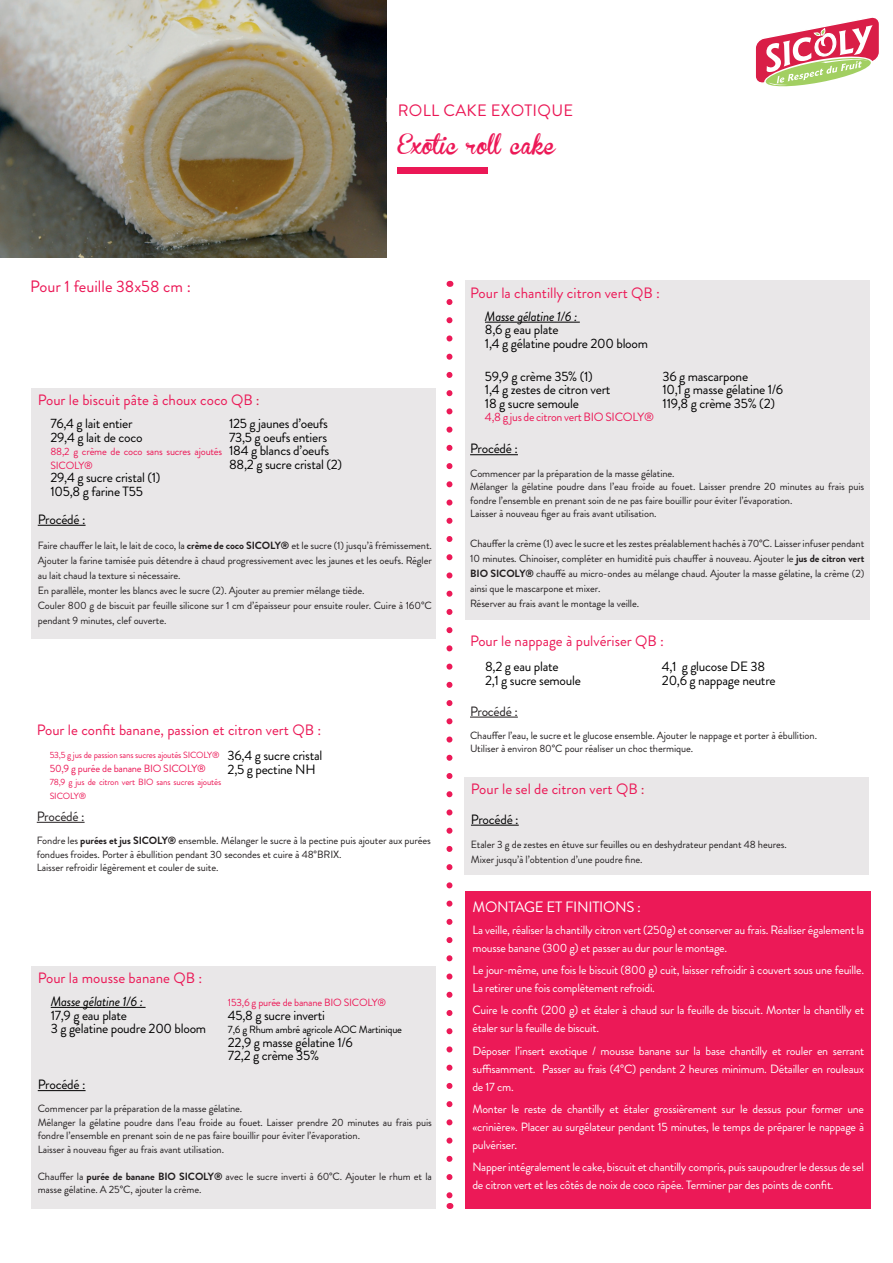
<style>
.page{position:relative;width:893px;height:1263px;background:#fff}
.page>*{position:absolute;margin:0;border:0;box-sizing:border-box;transform-origin:0 0}
.t1{font:19.5px "Brannboll Fet";color:#ec1957}
.t2{font:16.5px "Brandon Grotesque";color:#eb1856}
.t3{font:16.5px "Brandon Grotesque";letter-spacing:.02em;color:#eb1856}
.t4{font:15px "Brandon Grotesque";color:#eb1856}
.t5{font:15px "Brandon Grotesque";color:#ec1957}
.t6{font:15px "Brandon Grotesque";letter-spacing:-.02em;color:#fff}
.t7{font:13.5px/13.5px "Brandon Grotesque";letter-spacing:-.02em;color:#000}
.t8{font:italic 13.5px "Brandon Grotesque";letter-spacing:-.02em;color:#000}
.t9{font:13.5px "Brandon Grotesque";letter-spacing:-.02em;color:#231f20}
.t10{font:12px/18px "Brandon Grotesque";letter-spacing:-.02em;color:#fff}
.t11{font:12px "Brandon Grotesque";letter-spacing:-.02em;color:#ec1957}
.t12{font:10.5px/13.5px "Brandon Grotesque";letter-spacing:-.01em;color:#231f20}
.t13{font:10.5px/13.5px "Brandon Grotesque";letter-spacing:-.02em;color:#ec1957}
.t14{font:10.5px "Brandon Grotesque";letter-spacing:-.02em;color:#000}
.t15{font:9px/13.5px "Brandon Grotesque";letter-spacing:-.02em;color:#ec1957}
.s1{color:#d91e47}
.s2{font-weight:700}
</style>
<div class="page">
<img style="left:0;top:0;width:387px;height:258px">
<div style="left:398px;top:168px;width:90px;height:6px;background:#eb1856"></div>
<svg style="left:446px;top:302px;width:6px;height:895px"></svg>
<svg style="left:755px;top:17px;width:124px;height:70px"></svg>
<div style="left:465px;top:891px;width:406px;height:318px;background:#ec1957"></div>
<hr style="left:37px;top:822px;width:48px;height:1px;background:#231f20">
<hr style="left:470px;top:717px;width:48px;height:1px;background:#231f20">
<div style="left:31px;top:388px;width:405px;height:250px;background:#e9e7e8"></div>
<hr style="left:38px;top:525px;width:48px;height:1px;background:#000">
<div style="left:465px;top:777px;width:404px;height:97px;background:#e9e7e8"></div>
<hr style="left:471px;top:825px;width:48px;height:1px;background:#000">
<div style="left:465px;top:281px;width:404px;height:339px;background:#e9e7e8"></div>
<hr style="left:470px;top:454px;width:48px;height:1px;background:#000">
<hr style="left:485px;top:322px;width:95px;height:1px;background:#000">
<div style="left:31px;top:966px;width:405px;height:243px;background:#e9e7e8"></div>
<hr style="left:38px;top:1090px;width:48px;height:1px;background:#000">
<hr style="left:51px;top:1007px;width:95px;height:1px;background:#000">
<h2 class="t2" style="left:30px;top:275px;width:162px">Pour 1 feuille 38x58 cm :</h2>
<h2 class="t3" style="left:398px;top:99px;width:177px">ROLL CAKE EXOTIQUE</h2>
<h1 class="t1" style="left:398px;top:135px;width:160px">Exotic roll cake</h1>
<h3 class="t5" style="left:470px;top:282px;width:191px">Pour la chantilly citron vert QB :</h3>
<h3 class="t4" style="left:38px;top:389px;width:224px">Pour le biscuit pâte à choux coco QB <span class="s1">:</span></h3>
<p class="t7" style="left:229px;top:417px;width:115px">125 g jaunes d’oeufs<br>73,5 g oeufs entiers<br>184 g blancs d’oeufs<br>88,2 g sucre cristal (2)</p>
<p class="t7" style="left:50px;top:417px;width:94px">76,4 g lait entier<br>29,4 g lait de coco</p>
<p class="t13" style="left:50px;top:445px;width:173px">88,2 g crème de coco sans sucres ajoutés<br>SICOLY®</p>
<p class="t7" style="left:50px;top:471px;width:112px">29,4 g sucre cristal (1)<br>105,8 g farine T55</p>
<p class="t7" style="left:38px;top:513px;width:49px">Procédé :</p>
<p class="t12" style="left:38px;top:538px;width:396px;line-height:15px">Faire chauffer le lait, le lait de coco, la <span class="s2">crème de coco SICOLY®</span> et le sucre (1) jusqu’à frémissement.<br>Ajouter la farine tamisée puis détendre à chaud progressivement avec les jaunes et les oeufs. Régler au lait chaud la texture si nécessaire.<br>En parallèle, monter les blancs avec le sucre (2). Ajouter au premier mélange tiède.<br>Couler 800 g de biscuit par feuille silicone sur 1 cm d’épaisseur pour ensuite rouler. Cuire à 160°C pendant 9 minutes, clef ouverte.</p>
<h3 class="t4" style="left:37px;top:720px;width:286px">Pour le confit banane, passion et citron vert QB :</h3>
<p class="t7" style="left:228px;top:749px;width:96px">36,4 g sucre cristal<br>2,5 g pectine NH</p>
<p class="t15" style="left:50px;top:748px;width:171px">53,5 g jus de passion sans sucres ajoutés SICOLY®</p>
<p class="t13" style="left:50px;top:761px;width:158px">50,9 g purée de banane BIO SICOLY®</p>
<p class="t15" style="left:50px;top:775px;width:173px">78,9 g jus de citron vert BIO sans sucres ajoutés<br>SICOLY®</p>
<p class="t9" style="left:37px;top:807px;width:49px">Procédé :</p>
<p class="t12" style="left:37px;top:834px;width:396px">Fondre les <span class="s2">purées et jus SICOLY®</span> ensemble. Mélanger le sucre à la pectine puis ajouter aux purées fondues froides. Porter à ébullition pendant 30 secondes et cuire à 48°BRIX.<br>Laisser refroidir légèrement et couler de suite.</p>
<h3 class="t4" style="left:38px;top:968px;width:166px">Pour la mousse banane QB :</h3>
<p class="t8" style="left:51px;top:992px;width:94px">Masse gélatine 1/6 :</p>
<p class="t7" style="left:51px;top:1008px;width:157px">17,9 g eau plate<br>3 g gélatine poudre 200 bloom</p>
<p class="t13" style="left:228px;top:996px;width:160px">153,6 g purée de banane BIO SICOLY®</p>
<p class="t7" style="left:228px;top:1008px;width:99px">45,8 g sucre inverti</p>
<p class="t14" style="left:228px;top:1022px;width:176px">7,6 g Rhum ambré agricole AOC Martinique</p>
<p class="t7" style="left:228px;top:1035px;width:126px">22,9 g masse gélatine 1/6<br>72,2 g crème 35%</p>
<p class="t7" style="left:38px;top:1078px;width:49px">Procédé :</p>
<p class="t12" style="left:38px;top:1102px;width:396px">Commencer par la préparation de la masse gélatine.<br>Mélanger la gélatine poudre dans l’eau froide au fouet. Laisser prendre 20 minutes au frais puis fondre l’ensemble en prenant soin de ne pas faire bouillir pour éviter l’évaporation.<br>Laisser à nouveau figer au frais avant utilisation.</p>
<p class="t12" style="left:38px;top:1170px;width:396px">Chauffer la <span class="s2">purée de banane BIO SICOLY®</span> avec le sucre inverti à 60°C. Ajouter le rhum et la masse gélatine. A 25°C, ajouter la crème.</p>
<p class="t8" style="left:485px;top:307px;width:94px">Masse gélatine 1/6 :</p>
<p class="t7" style="left:485px;top:323px;width:165px">8,6 g eau plate<br>1,4 g gélatine poudre 200 bloom</p>
<p class="t7" style="left:485px;top:369px;width:127px">59,9 g crème 35% (1)<br>1,4 g zestes de citron vert<br>18 g sucre semoule</p>
<p class="t11" style="left:485px;top:409px;width:170px">4,8 g jus de citron vert BIO SICOLY®</p>
<p class="t7" style="left:662px;top:369px;width:122px">36 g mascarpone<br>10,1 g masse gélatine 1/6<br>119,8 g crème 35% (2)</p>
<p class="t7" style="left:470px;top:442px;width:49px">Procédé :</p>
<p class="t12" style="left:470px;top:466px;width:396px">Commencer par la préparation de la masse gélatine.<br>Mélanger la gélatine poudre dans l’eau froide au fouet. Laisser prendre 20 minutes au frais puis fondre l’ensemble en prenant soin de ne pas faire bouillir pour éviter l’évaporation.<br>Laisser à nouveau figer au frais avant utilisation.</p>
<p class="t12" style="left:470px;top:536px;width:396px;line-height:15px">Chauffer la crème (1) avec le sucre et les zestes préalablement hachés à 70°C. Laisser infuser pendant 10 minutes. Chinoiser, compléter en humidité puis chauffer à nouveau. Ajouter le <span class="s2">jus de citron vert BIO SICOLY®</span> chauffé au micro-ondes au mélange chaud. Ajouter la masse gélatine, la crème (2) ainsi que le mascarpone et mixer.<br>Réserver au frais avant le montage la veille.</p>
<h3 class="t4" style="left:470px;top:631px;width:196px">Pour le nappage à pulvériser QB :</h3>
<p class="t7" style="left:485px;top:660px;width:97px">8,2 g eau plate<br>2,1 g sucre semoule</p>
<p class="t7" style="left:662px;top:660px;width:115px">4,1 g glucose DE 38<br>20,6 g nappage neutre</p>
<p class="t9" style="left:470px;top:702px;width:49px">Procédé :</p>
<p class="t12" style="left:470px;top:729px;width:349px">Chauffer l’eau, le sucre et le glucose ensemble. Ajouter le nappage et porter à ébullition.<br>Utiliser à environ 80°C pour réaliser un choc thermique.</p>
<h3 class="t4" style="left:471px;top:778px;width:175px">Pour le sel de citron vert QB <span class="s1">:</span></h3>
<p class="t7" style="left:471px;top:813px;width:49px">Procédé :</p>
<p class="t12" style="left:471px;top:837px;width:317px;line-height:15px">Etaler 3 g de zestes en étuve sur feuilles ou en deshydrateur pendant 48 heures.<br>Mixer jusqu’à l’obtention d’une poudre fine.</p>
<h3 class="t6" style="left:472px;top:896px;width:170px">MONTAGE ET FINITIONS :</h3>
<p class="t10" style="left:472px;top:921px;width:393px">La veille, réaliser la chantilly citron vert (250g) et conserver au frais. Réaliser également la mousse banane (300 g) et passer au dur pour le montage.</p>
<p class="t10" style="left:472px;top:961px;width:393px">Le jour-même, une fois le biscuit (800 g) cuit, laisser refroidir à couvert sous une feuille.<br>La retirer une fois complètement refroidi.</p>
<p class="t10" style="left:472px;top:1001px;width:393px">Cuire le confit (200 g) et étaler à chaud sur la feuille de biscuit. Monter la chantilly et étaler sur la feuille de biscuit.</p>
<p class="t10" style="left:472px;top:1042px;width:393px;text-align:justify">Déposer l’insert exotique / mousse banane sur la base chantilly et rouler en serrant suffisamment. Passer au frais (4°C) pendant 2 heures minimum. Détailler en rouleaux de 17 cm.</p>
<p class="t10" style="left:472px;top:1100px;width:393px;text-align:justify">Monter le reste de chantilly et étaler grossièrement sur le dessus pour former une «crinière». Placer au surgélateur pendant 15 minutes, le temps de préparer le nappage à pulvériser.</p>
<p class="t10" style="left:472px;top:1158px;width:393px">Napper intégralement le cake, biscuit et chantilly compris, puis saupoudrer le dessus de sel de citron vert et les côtés de noix de coco râpée. Terminer par des points de confit.</p>
</div>
